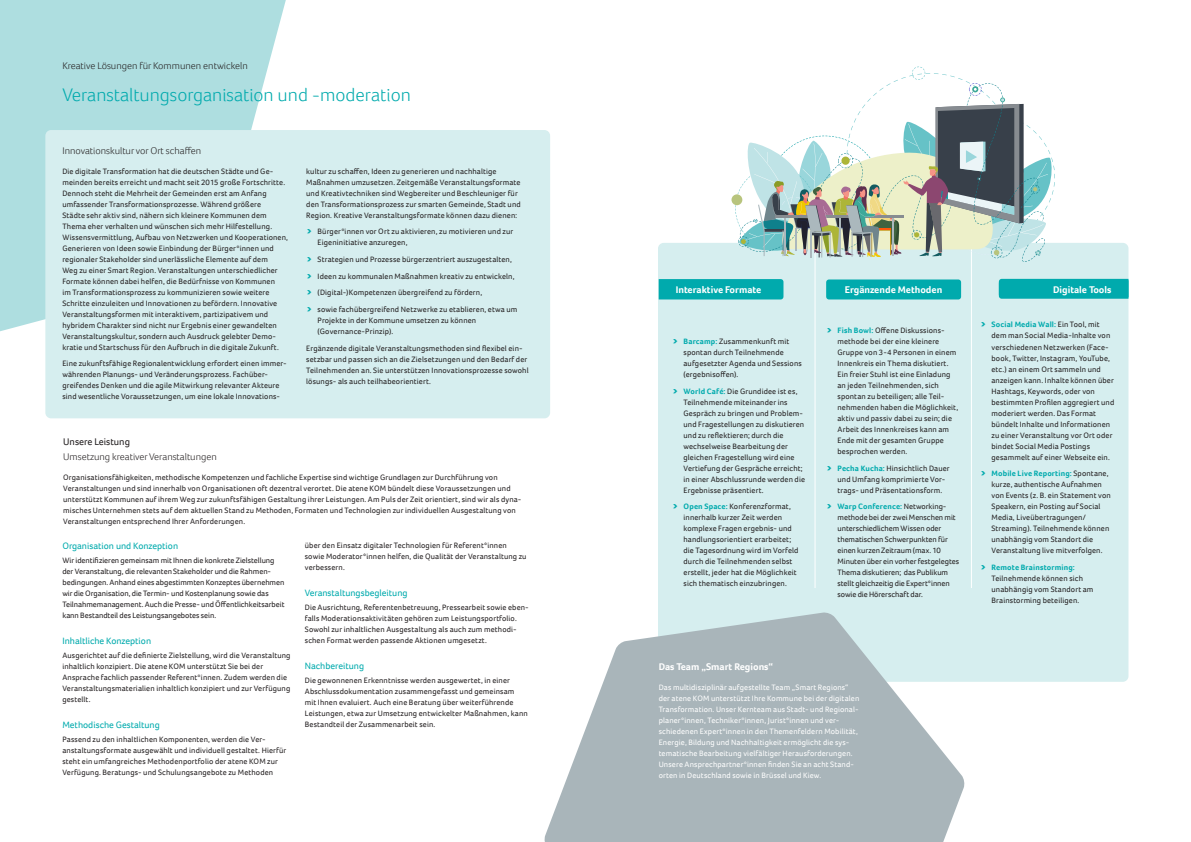
<style>
.page{position:relative;width:1191px;height:842px;background:#fff}
.page>*{position:absolute;margin:0;border:0;box-sizing:border-box;transform-origin:0 0}
.t1{font:300 18.8px "Foco";color:#00aaad}
.t2{font:300 10px "Foco";color:#231f20}
.t3{font:700 10px "Foco";color:#fff}
.t4{font:10px "Foco";color:#231f20}
.t5{font:9.5px "Foco";color:#00aaad}
.t6{font:8px/11px "Foco";letter-spacing:.015em;color:#231f20}
.t7{font:8px/11px "Foco";letter-spacing:-.005em;color:#231f20}
.t8{font:8px/11px "Foco";letter-spacing:.015em;color:#fff}
.t9{font:700 8px "Foco";letter-spacing:.02em;color:#00aaad}
.s1{font-weight:700;color:#00aaad}
</style>
<div class="page">
<div style="left:0;top:0;width:286px;height:332px;background:#aedee0"></div>
<div style="left:45px;top:130px;width:505px;height:288px;background:#d6eeef;border-radius:6px"></div>
<div style="left:658px;top:243px;width:470px;height:439px;background:#d6eeef;border-radius:6px"></div>
<hr style="left:814px;top:228px;width:1px;height:360px;background:#fff">
<hr style="left:971px;top:228px;width:1px;height:360px;background:#fff">
<div style="left:658px;top:279px;width:125px;height:20px;background:#00aaad"></div>
<div style="left:999px;top:279px;width:129px;height:20px;background:#00aaad"></div>
<div style="left:826px;top:279px;width:135px;height:20px;background:#00aaad;border-radius:3px"></div>
<svg style="left:731px;top:194px;width:11px;height:11px"></svg>
<svg style="left:735px;top:67px;width:320px;height:195px"></svg>
<svg style="left:544px;top:612px;width:421px;height:230px;fill:#a9b5ba"></svg>
<p class="t2" style="left:62px;top:59px;width:187px">Kreative Lösungen für Kommunen entwickeln</p>
<h1 class="t1" style="left:62px;top:82px;width:350px">Veranstaltungsorganisation und -moderation</h1>
<p class="t2" style="left:62px;top:144px;width:140px">Innovationskultur vor Ort schaffen</p>
<p class="t6" style="left:62px;top:165px;width:227px">Die digitale Transformation hat die deutschen Städte und Ge&shy;meinden bereits erreicht und macht seit 2015 große Fortschritte.<br>Dennoch steht die Mehrheit der Gemeinden erst am Anfang umfassender Transformationsprozesse. Während größere<br>Städte sehr aktiv sind, nähern sich kleinere Kommunen dem Thema eher verhalten und wünschen sich mehr Hilfestellung.<br>Wissensvermittlung, Aufbau von Netzwerken und Kooperationen, Generieren von Ideen sowie Einbindung der Bürger*innen und regionaler Stakeholder sind unerlässliche Elemente auf dem<br>Weg zu einer Smart Region. Veranstaltungen unterschiedlicher Formate können dabei helfen, die Bedürfnisse von Kommunen<br>im Transformationsprozess zu kommunizieren sowie weitere Schritte einzuleiten und Innovationen zu befördern. Innovative Veranstaltungsformen mit interaktivem, partizipativem und hybridem Charakter sind nicht nur Ergebnis einer gewandelten Veranstaltungskultur, sondern auch Ausdruck gelebter Demo&shy;kratie und Startschuss für den Aufbruch in die digitale Zukunft.</p>
<p class="t6" style="left:62px;top:358px;width:226px">Eine zukunftsfähige Regionalentwicklung erfordert einen immer&shy;währenden Planungs- und Veränderungsprozess. Fachüber&shy;greifendes Denken und die agile Mitwirkung relevanter Akteure sind wesentliche Voraussetzungen, um eine lokale Innovations-</p>
<p class="t6" style="left:306px;top:165px;width:216px">kultur zu schaffen, Ideen zu generieren und nachhaltige Maßnahmen umzusetzen. Zeitgemäße Veranstaltungsformate und Kreativtechniken sind Wegbereiter und Beschleuniger für den Transformationsprozess zur smarten Gemeinde, Stadt und Region. Kreative Veranstaltungsformate können dazu dienen:</p>
<p class="t6" style="left:317px;top:226px;width:197px">Bürger*innen vor Ort zu aktivieren, zu motivieren und zur<br>Eigeninitiative anzuregen,</p>
<p class="t6" style="left:317px;top:251px;width:201px;line-height:16.7px">Strategien und Prozesse bürgerzentriert auszugestalten, Ideen zu kommunalen Maßnahmen kreativ zu entwickeln, (Digital-)Kompetenzen übergreifend zu fördern,<br>sowie fachübergreifend Netzwerke zu etablieren, etwa um</p>
<p class="t6" style="left:317px;top:315px;width:160px">Projekte in der Kommune umsetzen zu können (Governance-Prinzip).</p>
<p class="t6" style="left:306px;top:342px;width:224px">Ergänzende digitale Veranstaltungsmethoden sind flexibel ein&shy;setzbar und passen sich an die Zielsetzungen und den Bedarf der Teilnehmenden an. Sie unterstützen Innovationsprozesse sowohl lösungs- als auch teilhabeorientiert.</p>
<p class="t4" style="left:63px;top:435px;width:68px">Unsere Leistung</p>
<p class="t2" style="left:63px;top:450px;width:155px">Umsetzung kreativer Veranstaltungen</p>
<p class="t6" style="left:63px;top:471px;width:460px">Organisationsfähigkeiten, methodische Kompetenzen und fachliche Expertise sind wichtige Grundlagen zur Durchführung von Veranstaltungen und sind innerhalb von Organisationen oft dezentral verortet. Die atene KOM bündelt diese Voraussetzungen und unterstützt Kommunen auf ihrem Weg zur zukunftsfähigen Gestaltung ihrer Leistungen. Am Puls der Zeit orientiert, sind wir als dyna&shy;misches Unternehmen stets auf dem aktuellen Stand zu Methoden, Formaten und Technologien zur individuellen Ausgestaltung von Veranstaltungen entsprechend Ihrer Anforderungen.</p>
<p class="t5" style="left:62px;top:539px;width:117px">Organisation und Konzeption</p>
<p class="t7" style="left:62px;top:554px;width:224px">Wir identifizieren gemeinsam mit Ihnen die konkrete Zielstellung der Veranstaltung, die relevanten Stakeholder und die Rahmen&shy;bedingungen. Anhand eines abgestimmten Konzeptes übernehmen wir die Organisation, die Termin- und Kostenplanung sowie das Teilnahmemanagement. Auch die Presse- und Öffentlichkeitsarbeit kann Bestandteil des Leistungsangebotes sein.</p>
<p class="t5" style="left:62px;top:634px;width:90px">Inhaltliche Konzeption</p>
<p class="t6" style="left:62px;top:649px;width:230px">Ausgerichtet auf die definierte Zielstellung, wird die Veranstaltung inhaltlich konzipiert. Die atene KOM unterstützt Sie bei der Ansprache fachlich passender Referent*innen. Zudem werden die Veranstaltungsmaterialien inhaltlich konzipiert und zur Verfügung gestellt.</p>
<p class="t5" style="left:62px;top:718px;width:99px">Methodische Gestaltung</p>
<p class="t6" style="left:62px;top:733px;width:225px">Passend zu den inhaltlichen Komponenten, werden die Ver&shy;anstaltungsformate ausgewählt und individuell gestaltet. Hierfür steht ein umfangreiches Methodenportfolio der atene KOM zur Verfügung. Beratungs- und Schulungsangebote zu Methoden</p>
<p class="t6" style="left:305px;top:539px;width:223px">über den Einsatz digitaler Technologien für Referent*innen sowie Moderator*innen helfen, die Qualität der Veranstaltung zu verbessern.</p>
<p class="t5" style="left:305px;top:586px;width:104px">Veranstaltungsbegleitung</p>
<p class="t6" style="left:305px;top:601px;width:225px">Die Ausrichtung, Referentenbetreuung, Pressearbeit sowie eben&shy;falls Moderationsaktivitäten gehören zum Leistungsportfolio.<br>Sowohl zur inhaltlichen Ausgestaltung als auch zum methodi&shy;schen Format werden passende Aktionen umgesetzt.</p>
<p class="t5" style="left:305px;top:659px;width:61px">Nachbereitung</p>
<p class="t6" style="left:305px;top:674px;width:224px">Die gewonnenen Erkenntnisse werden ausgewertet, in einer Abschlussdokumentation zusammengefasst und gemeinsam mit Ihnen evaluiert. Auch eine Beratung über weiterführende Leistungen, etwa zur Umsetzung entwickelter Maßnahmen, kann Bestandteil der Zusammenarbeit sein.</p>
<p class="t3" style="left:675px;top:283px;width:87px">Interaktive Formate</p>
<p class="t3" style="left:845px;top:283px;width:99px">Ergänzende Methoden</p>
<p class="t3" style="left:1053px;top:283px;width:60px">Digitale Tools</p>
<p class="t6" style="left:683px;top:336px;width:120px"><span class="s1">Barcamp:</span> Zusammenkunft mit spontan durch Teilnehmende aufgesetzter Agenda und Sessions (ergebnisoffen).</p>
<p class="t6" style="left:683px;top:385px;width:123px"><span class="s1">World Café:</span> Die Grundidee ist es,<br>Teilnehmende miteinander ins<br>Gespräch zu bringen und Problem&shy;und Fragestellungen zu diskutieren und zu reflektieren; durch die wechselweise Bearbeitung der gleichen Fragestellung wird eine<br>Vertiefung der Gespräche erreicht; in einer Abschlussrunde werden die<br>Ergebnisse präsentiert.</p>
<p class="t6" style="left:683px;top:501px;width:116px"><span class="s1">Open Space:</span> Konferenzformat, innerhalb kurzer Zeit werden komplexe Fragen ergebnis- und handlungsorientiert erarbeitet; die Tagesordnung wird im Vorfeld durch die Teilnehmenden selbst erstellt, jeder hat die Möglichkeit sich thematisch einzubringen.</p>
<p class="t6" style="left:837px;top:325px;width:122px"><span class="s1">Fish Bowl:</span> Offene Diskussions&shy;methode bei der eine kleinere<br>Gruppe von 3-4 Personen in einem<br>Innenkreis ein Thema diskutiert.<br>Ein freier Stuhl ist eine Einladung an jeden Teilnehmenden, sich spontan zu beteiligen; alle Teil&shy;nehmenden haben die Möglichkeit, aktiv und passiv dabei zu sein; die<br>Arbeit des Innenkreises kann am<br>Ende mit der gesamten Gruppe besprochen werden.</p>
<p class="t6" style="left:837px;top:462px;width:114px"><span class="s1">Pecha Kucha:</span> Hinsichtlich Dauer und Umfang komprimierte Vor&shy;trags- und Präsentationsform.</p>
<p class="t7" style="left:837px;top:501px;width:123px"><span class="s1">Warp Conference:</span> Networking&shy;methode bei der zwei Menschen mit unterschiedlichem Wissen oder thematischen Schwerpunkten für einen kurzen Zeitraum (max. 10<br>Minuten über ein vorher festgelegtes<br>Thema diskutieren; das Publikum stellt gleichzeitig die Expert*innen sowie die Hörerschaft dar.</p>
<p class="t3" style="left:658px;top:660px;width:116px">Das Team „Smart Regions“</p>
<p class="t8" style="left:658px;top:682px;width:202px">Das multidisziplinär aufgestellte Team „Smart Regions“ der atene KOM unterstützt Ihre Kommune bei der digitalen Transformation. Unser Kernteam aus Stadt- und Regional&shy;planer*innen, Techniker*innen, Jurist*innen und ver&shy;schiedenen Expert*innen in den Themenfeldern Mobilität, Energie, Bildung und Nachhaltigkeit ermöglicht die sys&shy;tematische Bearbeitung vielfältiger Herausforderungen.<br>Unsere Ansprechpartner*innen finden Sie an acht Stand&shy;orten in Deutschland sowie in Brüssel und Kiew.</p>
<p class="t6" style="left:991px;top:319px;width:124px"><span class="s1">Social Media Wall:</span> Ein Tool, mit dem man Social Media-Inhalte von verschiedenen Netzwerken (Face&shy;book, Twitter, Instagram, YouTube, etc.) an einem Ort sammeln und anzeigen kann. Inhalte können über Hashtags, Keywords, oder von bestimmten Profilen aggregiert und moderiert werden. Das Format bündelt Inhalte und Informationen zu einer Veranstaltung vor Ort oder bindet Social Media Postings gesammelt auf einer Webseite ein.</p>
<p class="t6" style="left:991px;top:468px;width:121px"><span class="s1">Mobile Live Reporting:</span> Spontane, kurze, authentische Aufnahmen von Events (z. B. ein Statement von<br>Speakern, ein Posting auf Social<br>Media, Liveübertragungen/<br>Streaming). Teilnehmende können unabhängig vom Standort die<br>Veranstaltung live mitverfolgen.</p>
<p class="t9" style="left:991px;top:562px;width:85px">Remote Brainstorming:</p>
<p class="t6" style="left:991px;top:573px;width:103px">Teilnehmende können sich unabhängig vom Standort am<br>Brainstorming beteiligen.</p>
</div>
